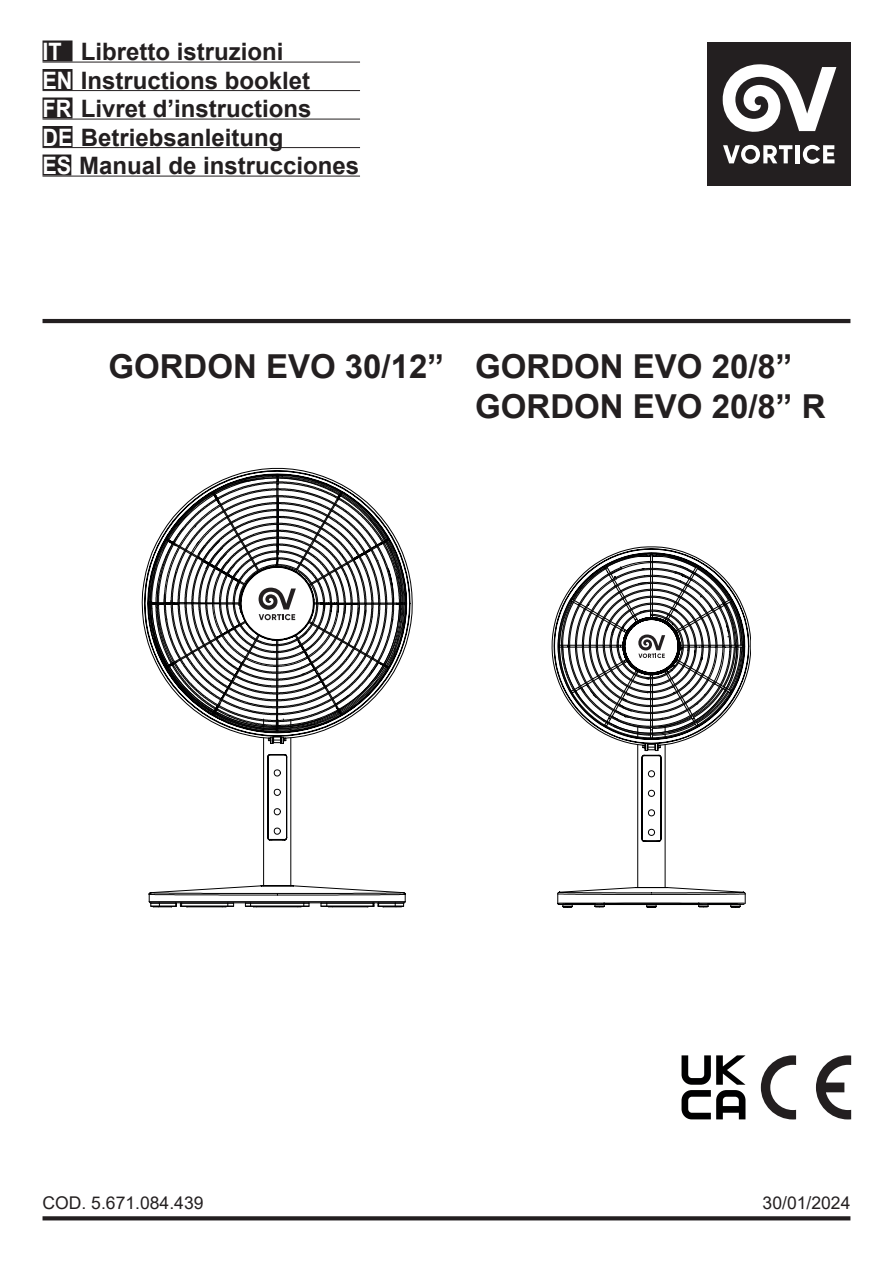
<style>
.page{position:relative;width:893px;height:1263px;background:#fff}
.page>*{position:absolute;margin:0;border:0;box-sizing:border-box;transform-origin:0 0}
.Titolo_Copertina{font:700 33px "Arial";color:#231f20}
.t1{font:700 24px "Arial";color:#231f20}
.t2{font:17.55px "Arial";color:#231f20}
.t3{font:16.5px "Arial";color:#231f20}
.s1{color:#fff}
</style>
<div class="page">
<hr style="left:43px;top:319px;width:807px;height:4px;background:#231f20">
<svg style="left:43px;top:1216px;width:807px;height:4px;background:#312d2e"></svg>
<div style="left:707px;top:43px;width:143px;height:143px;background:#231f20"></div>
<hr style="left:795px;top:145px;width:4px;height:18px;background:#fff">
<svg style="left:803px;top:145px;width:31px;height:19px"></svg>
<svg style="left:723px;top:145px;width:69px;height:19px"></svg>
<svg style="left:722px;top:64px;width:114px;height:68px"></svg>
<svg style="left:681px;top:1055px;width:64px;height:64px"></svg>
<svg style="left:761px;top:1055px;width:35px;height:64px"></svg>
<svg style="left:816px;top:1055px;width:35px;height:64px"></svg>
<hr style="left:43px;top:62px;width:317px;height:1px;background:#231f20">
<div style="left:43px;top:40px;width:30px;height:21px;background:#231f20"></div>
<hr style="left:43px;top:90px;width:317px;height:1px;background:#231f20">
<div style="left:43px;top:69px;width:30px;height:21px;background:#231f20"></div>
<hr style="left:43px;top:119px;width:317px;height:1px;background:#231f20">
<div style="left:43px;top:97px;width:30px;height:21px;background:#231f20"></div>
<hr style="left:43px;top:147px;width:317px;height:1px;background:#231f20">
<div style="left:43px;top:126px;width:30px;height:21px;background:#231f20"></div>
<hr style="left:43px;top:176px;width:317px;height:1px;background:#231f20">
<div style="left:43px;top:154px;width:28px;height:21px;background:#231f20"></div>
<svg style="left:142px;top:468px;width:270px;height:178px"></svg>
<svg style="left:148px;top:475px;width:258px;height:432px"></svg>
<svg style="left:552px;top:547px;width:199px;height:360px"></svg>
<p class="t1" style="left:43px;top:35px;width:242px"><span class="s1">IT</span> Libretto istruzioni</p>
<p class="t1" style="left:43px;top:63px;width:269px"><span class="s1">EN</span> Instructions booklet</p>
<p class="t1" style="left:43px;top:92px;width:270px"><span class="s1">FR</span> Livret d’instructions</p>
<p class="t1" style="left:43px;top:120px;width:242px"><span class="s1">DE</span> Betriebsanleitung</p>
<p class="t1" style="left:43px;top:149px;width:318px"><span class="s1">ES</span> Manual de instrucciones</p>
<p class="Titolo_Copertina" style="left:108px;top:343px;width:337px">GORDON EVO 30/12”</p>
<p class="Titolo_Copertina" style="left:475px;top:343px;width:319px">GORDON EVO 20/8”</p>
<p class="Titolo_Copertina" style="left:475px;top:383px;width:352px">GORDON EVO 20/8” R</p>
<p class="t2" style="left:43px;top:1191px;width:163px">COD. 5.671.084.439</p>
<p class="t3" style="left:768px;top:1195px;width:84px">21/09/2023</p>
<p class="t2" style="left:763px;top:1191px;width:89px">30/01/2024</p>
</div>
